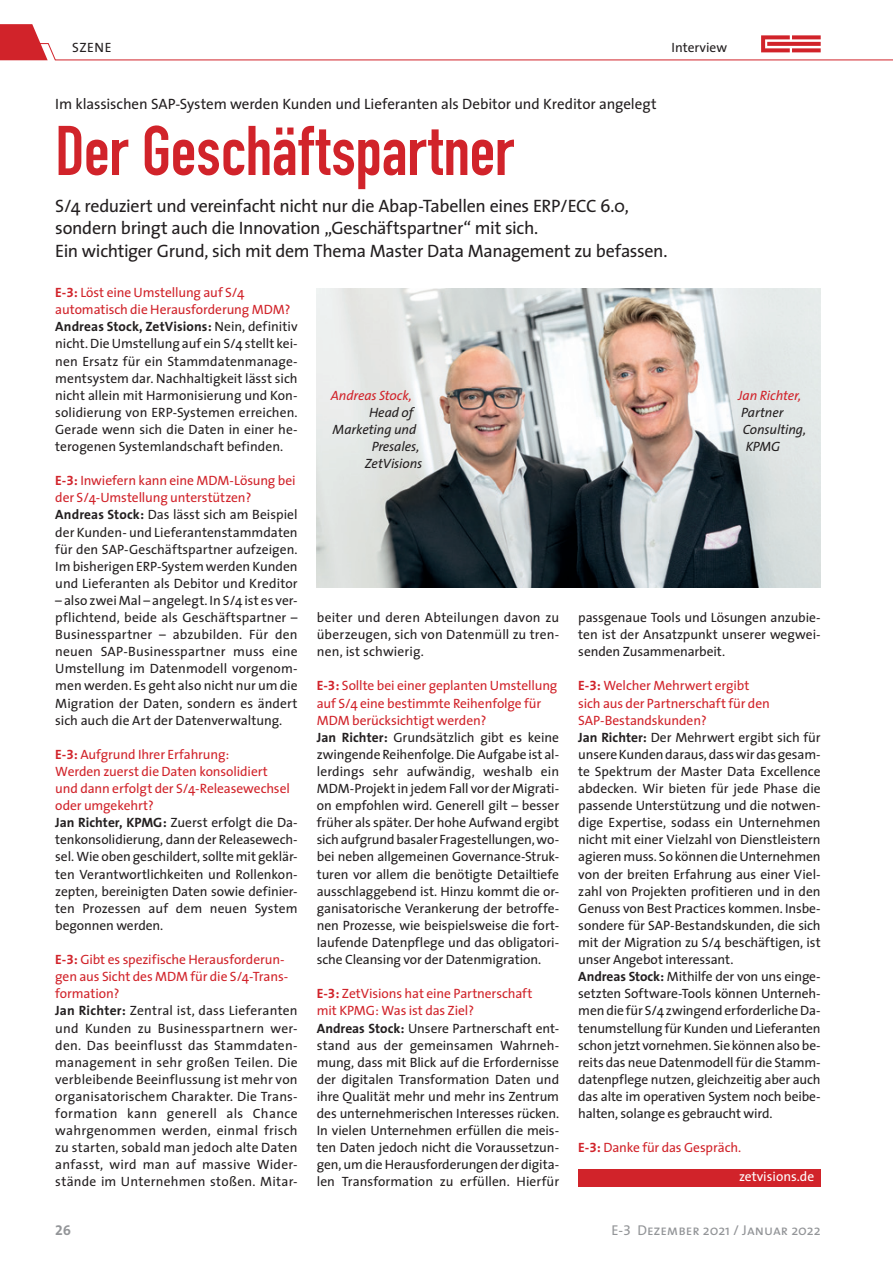
<style>
.page{position:relative;width:893px;height:1263px;background:#fff}
.page>*{position:absolute;margin:0;border:0;box-sizing:border-box;transform-origin:0 0}
.t1{font:700 69px "DIN Condensed";letter-spacing:-.005em;color:#d1232a}
.t2{font:18px/22.5px "The Sans";letter-spacing:-.02em;color:#231f20}
.t3{font:15px "The Sans";letter-spacing:-.005em;color:#231f20}
.t4{font:14.25px "The Sans Caps";color:#939598}
.t5{font:14.25px "The Sans Bold Expert";color:#939598}
.t6{font:13.5px/17.1px "The Sans";letter-spacing:-.005em;color:#231f20}
.t7{font:13.5px/17.1px "The Sans";letter-spacing:.015em;color:#231f20}
.t8{font:italic 13.5px/17.1px "The Sans";letter-spacing:-.005em;color:#231f20}
.t9{font:13.5px "The Sans";letter-spacing:-.01em;color:#d1232a}
.t10{font:italic 13.5px "The Sans";letter-spacing:-.005em;color:#d1232a}
.t11{font:13.5px "The Sans";color:#fff}
.s1{font-weight:700;color:#d1232a}
.s2{font-family:"The Sans Bold Expert";color:#d1232a}
.s3{color:#d1232a}
.s4{font-weight:700}
.s5{font-family:"The Sans Bold Expert"}
.s6{font-family:"The Sans"}
.s7{font-family:"The Sans Expert"}
</style>
<div class="page">
<svg style="left:0;top:24px;width:893px;height:37px"></svg>
<div style="left:578px;top:1169px;width:243px;height:17px;background:#d1232a"></div>
<img style="left:317px;top:289px;width:504px;height:299px">
<p class="t6" style="left:72px;top:39px;width:41px">SZENE</p>
<p class="t6" style="left:671px;top:39px;width:57px">Interview</p>
<p class="t3" style="left:55px;top:91px;width:603px">Im klassischen SAP-System werden Kunden und Lieferanten als Debitor und Kreditor angelegt</p>
<h1 class="t1" style="left:55px;top:110px;width:460px">Der Geschäftspartner</h1>
<h2 class="t2" style="left:55px;top:194px;width:614px">S/4 reduziert und vereinfacht nicht nur die Abap-Tabellen eines ERP/ECC 6.0, sondern bringt auch die Innovation „Geschäftspartner“ mit sich.<br>Ein wichtiger Grund, sich mit dem Thema Master Data Management zu befassen.</h2>
<p class="t6" style="left:55px;top:284px;width:244px"><span class="s1">E-</span><span class="s2">3</span><span class="s1">:</span> <span class="s3">Löst eine Umstellung auf S/4 automatisch die Herausforderung MDM?<br></span><span class="s4">Andreas Stock, ZetVisions:</span> Nein, definitiv nicht. Die Umstellung auf ein S/4 stellt kei&shy;nen Ersatz für ein Stammdatenmanage&shy;mentsystem dar. Nachhaltigkeit lässt sich nicht allein mit Harmonisierung und Kon&shy;solidierung von ERP-Systemen erreichen.<br>Gerade wenn sich die Daten in einer he&shy;terogenen Systemlandschaft befinden.</p>
<p class="t6" style="left:55px;top:472px;width:244px"><span class="s1">E-</span><span class="s2">3</span><span class="s1">:</span> <span class="s3">Inwiefern kann eine MDM-Lösung bei der S/4-Umstellung unterstützen?<br></span><span class="s4">Andreas Stock:</span> Das lässt sich am Beispiel der Kunden- und Lieferantenstammdaten für den SAP-Geschäftspartner aufzeigen.<br>Im bisherigen ERP-System werden Kunden und Lieferanten als Debitor und Kreditor</p>
<p class="t6" style="left:55px;top:591px;width:244px;text-align:justify">– also zwei Mal – angelegt. In S/4 ist es ver&shy;pflichtend, beide als Geschäftspartner – Businesspartner – abzubilden. Für den neuen SAP-Businesspartner muss eine Umstellung im Datenmodell vorgenom&shy;men werden. Es geht also nicht nur um die Migration der Daten, sondern es ändert sich auch die Art der Datenverwaltung.</p>
<p class="t6" style="left:55px;top:745px;width:244px"><span class="s1">E-</span><span class="s2">3</span><span class="s1">:</span> <span class="s3">Aufgrund Ihrer Erfahrung:<br>Werden zuerst die Daten konsolidiert<br>und dann erfolgt der S/4-Releasewechsel oder umgekehrt?<br></span><span class="s4">Jan Richter, KPMG:</span> Zuerst erfolgt die Da&shy;tenkonsolidierung, dann der Releasewech&shy;sel. Wie oben geschildert, sollte mit geklär&shy;ten Verantwortlichkeiten und Rollenkon&shy;zepten, bereinigten Daten sowie definier&shy;ten Prozessen auf dem neuen System begonnen werden.</p>
<p class="t7" style="left:55px;top:950px;width:244px"><span class="s1">E-</span><span class="s2">3</span><span class="s1">:</span> <span class="s3">Gibt es spezifische Herausforderun&shy;gen aus Sicht des MDM für die S/4-Trans&shy;formation?<br></span><span class="s4">Jan Richter:</span> Zentral ist, dass Lieferanten und Kunden zu Businesspartnern wer&shy;den. Das beeinflusst das Stammdaten&shy;management in sehr großen Teilen. Die verbleibende Beeinflussung ist mehr von organisatorischem Charakter. Die Trans&shy;formation kann generell als Chance wahrgenommen werden, einmal frisch zu starten, sobald man jedoch alte Daten anfasst, wird man auf massive Wider&shy;stände im Unternehmen stoßen. Mitar-</p>
<p class="t10" style="left:331px;top:384px;width:83px">Andreas Stock,</p>
<p class="t8" style="left:369px;top:403px;width:46px">Head of</p>
<p class="t8" style="left:333px;top:420px;width:85px">Marketing und</p>
<p class="t8" style="left:372px;top:437px;width:49px">Presales,</p>
<p class="t8" style="left:365px;top:455px;width:59px">ZetVisions</p>
<p class="t10" style="left:738px;top:384px;width:65px">Jan Richter,</p>
<p class="t8" style="left:741px;top:403px;width:66px">Partner<br>Consulting,<br>KPMG</p>
<p class="t6" style="left:317px;top:608px;width:244px;text-align:justify">beiter und deren Abteilungen davon zu überzeugen, sich von Datenmüll zu tren&shy;nen, ist schwierig.</p>
<p class="t6" style="left:317px;top:677px;width:244px"><span class="s1">E-</span><span class="s2">3</span><span class="s1">:</span> <span class="s3">Sollte bei einer geplanten Umstellung auf S/4 eine bestimmte Reihenfolge für MDM berücksichtigt werden?<br></span><span class="s4">Jan Richter:</span> Grundsätzlich gibt es keine zwingende Reihenfolge. Die Aufgabe ist al&shy;lerdings sehr aufwändig, weshalb ein MDM-Projekt in jedem Fall vor der Migrati&shy;on empfohlen wird. Generell gilt – besser früher als später. Der hohe Aufwand ergibt sich aufgrund basaler Fragestellungen, wo&shy;bei neben allgemeinen Governance-Struk&shy;turen vor allem die benötigte Detailtiefe ausschlaggebend ist. Hinzu kommt die or&shy;ganisatorische Verankerung der betroffe&shy;nen Prozesse, wie beispielsweise die fort&shy;laufende Datenpflege und das obligatori&shy;sche Cleansing vor der Datenmigration.</p>
<p class="t6" style="left:317px;top:985px;width:244px"><span class="s1">E-</span><span class="s2">3</span><span class="s1">:</span> <span class="s3">ZetVisions hat eine Partnerschaft<br>mit KPMG: Was ist das Ziel?<br></span><span class="s4">Andreas Stock:</span> Unsere Partnerschaft ent&shy;stand aus der gemeinsamen Wahrneh&shy;mung, dass mit Blick auf die Erfordernisse der digitalen Transformation Daten und ihre Qualität mehr und mehr ins Zentrum des unternehmerischen Interesses rücken.<br>In vielen Unternehmen erfüllen die meis&shy;ten Daten jedoch nicht die Voraussetzun&shy;gen, um die Herausforderungen der digita&shy;len Transformation zu erfüllen. Hierfür</p>
<p class="t6" style="left:578px;top:608px;width:244px;text-align:justify">passgenaue Tools und Lösungen anzubie&shy;ten ist der Ansatzpunkt unserer wegwei&shy;senden Zusammenarbeit.</p>
<p class="t6" style="left:578px;top:677px;width:244px"><span class="s1">E-</span><span class="s2">3</span><span class="s1">:</span> <span class="s3">Welcher Mehrwert ergibt<br>sich aus der Partnerschaft für den SAP-Bestandskunden?<br></span><span class="s4">Jan Richter:</span> Der Mehrwert ergibt sich für unsere Kunden daraus, dass wir das gesam&shy;te Spektrum der Master Data Excellence abdecken. Wir bieten für jede Phase die passende Unterstützung und die notwen&shy;dige Expertise, sodass ein Unternehmen nicht mit einer Vielzahl von Dienstleistern agieren muss. So können die Unternehmen von der breiten Erfahrung aus einer Viel&shy;zahl von Projekten profitieren und in den Genuss von Best Practices kommen. Insbe&shy;sondere für SAP-Bestandskunden, die sich mit der Migration zu S/4 beschäftigen, ist unser Angebot interessant.<br><span class="s4">Andreas Stock:</span> Mithilfe der von uns einge&shy;setzten Software-Tools können Unterneh&shy;men die für S/4 zwingend erforderliche Da&shy;tenumstellung für Kunden und Lieferanten schon jetzt vornehmen. Sie können also be&shy;reits das neue Datenmodell für die Stamm&shy;datenpflege nutzen, gleichzeitig aber auch das alte im operativen System noch beibe&shy;halten, solange es gebraucht wird.</p>
<p class="t9" style="left:578px;top:1136px;width:164px"><span class="s4">E-</span><span class="s5">3</span><span class="s4">:</span> Danke für das Gespräch.</p>
<p class="t11" style="left:739px;top:1165px;width:77px">zetvisions.de</p>
<p class="t5" style="left:55px;top:1218px;width:17px">26</p>
<p class="t4" style="left:611px;top:1218px;width:211px"><span class="s6">E-</span><span class="s7">3</span> Dezember <span class="s6">2021</span> / Januar <span class="s6">2022</span></p>
</div>
